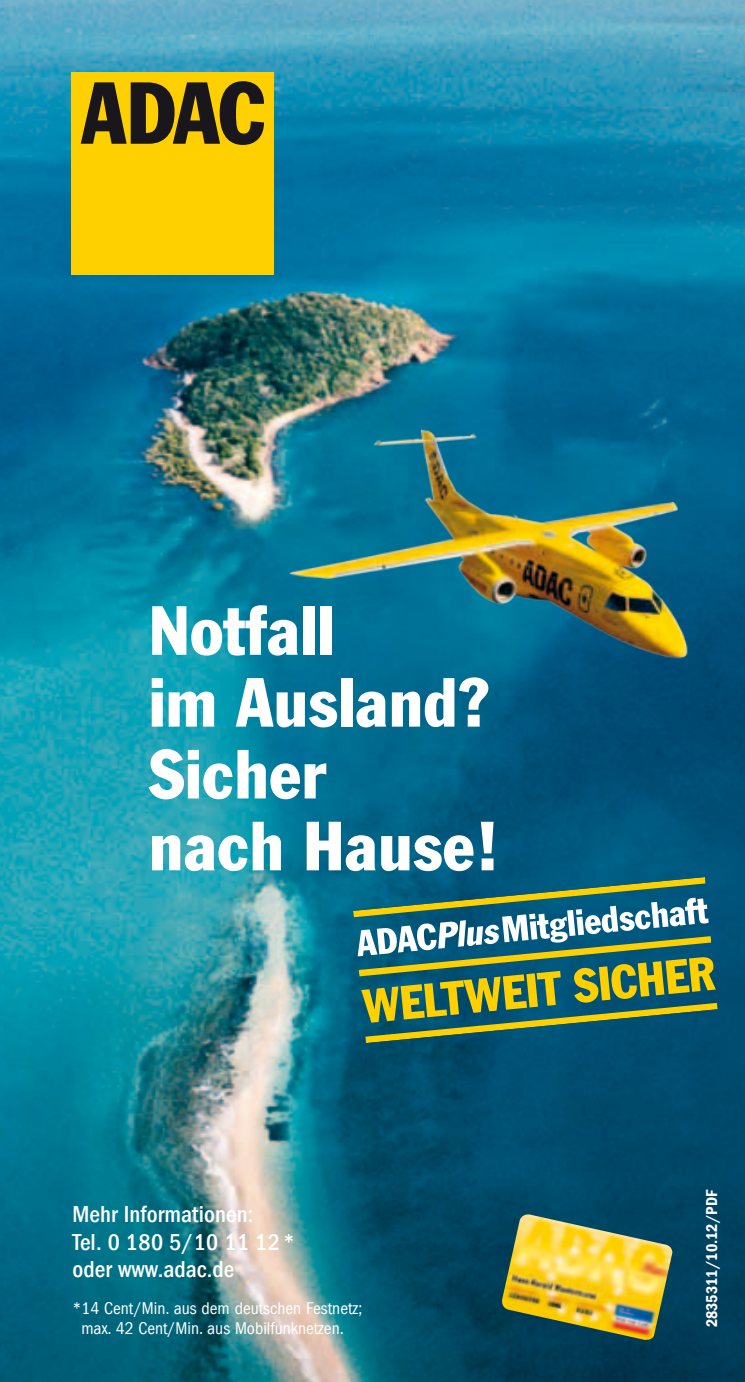
<style>
.page{position:relative;width:745px;height:1382px;background:#fff}
.page>*{position:absolute;margin:0;border:0;box-sizing:border-box;transform-origin:0 0}
.t1{font:condensed 68.25px/71.8px "Franklin Gothic";letter-spacing:.01em;color:#fff}
.t2{font:500 condensed 23.75px/27.5px "Franklin Gothic LT Com";letter-spacing:.005em;color:#fff}
.t3{font:condensed 17.5px/20px "Franklin Gothic LT Com";color:#fff;text-align:center}
.t4{font:16.25px "Franklin Gothic LT Com Dm Cn";color:#fff}
</style>
<div class="page">
<img style="left:0;top:0;width:744px;height:1382px">
<img style="left:259px;top:356px;width:458px;height:333px">
<svg style="left:353px;top:877px;width:364px;height:166px;background:#246767"></svg>
<svg style="left:357px;top:898px;width:358px;height:125px;background:#5d876a"></svg>
<div style="left:71px;top:72px;width:202px;height:202px;background:#ffd000"></div>
<svg style="left:81px;top:81px;width:183px;height:64px"></svg>
<img style="left:501px;top:1214px;width:171px;height:127px">
<h1 class="t1" style="left:149px;top:594px;width:351px">Notfall<br>im Ausland?<br>Sicher<br>nach Hause!</h1>
<h2 class="t2" style="left:72px;top:1201px;width:224px">Mehr Informationen:<br>Tel. 0 180 5/10 11 12 * oder www.adac.de</h2>
<p class="t3" style="left:72px;top:1298px;width:291px">*14 Cent/Min. aus dem deutschen Festnetz; max. 42 Cent/Min. aus Mobilfunknetzen.</p>
<p class="t4" style="left:702px;top:1327px;width:139px;rotate:-90deg">2835311/10.12/PDF</p>
</div>
